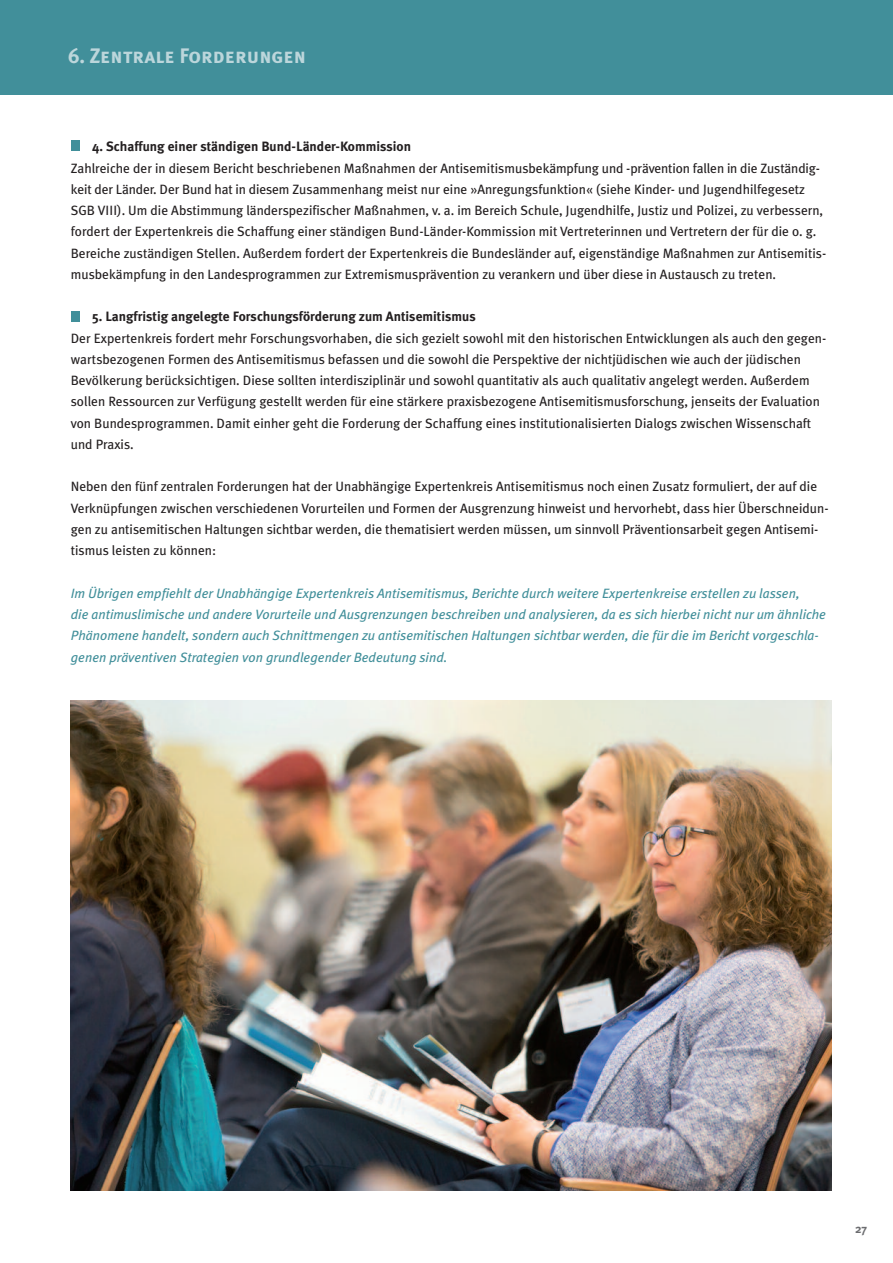
<style>
.page{position:relative;width:893px;height:1263px;background:#fff}
.page>*{position:absolute;margin:0;border:0;box-sizing:border-box;transform-origin:0 0}
.t1{font:21px "Meta Plus Bold Caps";color:#bcd6db}
.t2{font:13.5px/21.3px "Meta Plus";color:#231f20}
.t3{font:italic 13.5px/21.3px "Meta Plus";color:#418f9a}
.t4{font:700 13.5px "Meta Plus";color:#231f20}
.t5{font:700 12px "Meta Plus";color:#6c6d70}
</style>
<div class="page">
<hr style="left:0;top:276px;width:1px;height:244px;background:#bcd6db">
<div style="left:0;top:0;width:893px;height:95px;background:#418f9a"></div>
<div style="left:71px;top:311px;width:8px;height:10px;background:#418f9a"></div>
<div style="left:71px;top:141px;width:8px;height:10px;background:#418f9a"></div>
<img style="left:71px;top:700px;width:760px;height:491px">
<h1 class="t1" style="left:68px;top:44px;width:239px">6. Zentrale Forderungen</h1>
<p class="t4" style="left:92px;top:139px;width:320px">4. Schaffung einer ständigen Bund-Länder-Kommission</p>
<p class="t2" style="left:71px;top:157px;width:757px">Zahlreiche der in diesem Bericht beschriebenen Maßnahmen der Antisemitismusbekämpfung und -prävention fallen in die Zuständig&shy;keit der Länder. Der Bund hat in diesem Zusammenhang meist nur eine »Anregungsfunktion« (siehe Kinder- und Jugendhilfegesetz SGB VIII). Um die Abstimmung länderspezifischer Maßnahmen, v. a. im Bereich Schule, Jugendhilfe, Justiz und Polizei, zu verbessern, fordert der Expertenkreis die Schaffung einer ständigen Bund-Länder-Kommission mit Vertreterinnen und Vertretern der für die o. g.<br>Bereiche zuständigen Stellen. Außerdem fordert der Expertenkreis die Bundesländer auf, eigenständige Maßnahmen zur Antisemitis&shy;musbekämpfung in den Landesprogrammen zur Extremismusprävention zu verankern und über diese in Austausch zu treten.</p>
<p class="t4" style="left:92px;top:309px;width:385px">5. Langfristig angelegte Forschungsförderung zum Antisemitismus</p>
<p class="t2" style="left:71px;top:327px;width:757px">Der Expertenkreis fordert mehr Forschungsvorhaben, die sich gezielt sowohl mit den historischen Entwicklungen als auch den gegen&shy;wartsbezogenen Formen des Antisemitismus befassen und die sowohl die Perspektive der nichtjüdischen wie auch der jüdischen Bevölkerung berücksichtigen. Diese sollten interdisziplinär und sowohl quantitativ als auch qualitativ angelegt werden. Außerdem sollen Ressourcen zur Verfügung gestellt werden für eine stärkere praxisbezogene Antisemitismusforschung, jenseits der Evaluation von Bundesprogrammen. Damit einher geht die Forderung der Schaffung eines institutionalisierten Dialogs zwischen Wissenschaft und Praxis.</p>
<p class="t2" style="left:71px;top:476px;width:759px">Neben den fünf zentralen Forderungen hat der Unabhängige Expertenkreis Antisemitismus noch einen Zusatz formuliert, der auf die Verknüpfungen zwischen verschiedenen Vorurteilen und Formen der Ausgrenzung hinweist und hervorhebt, dass hier Überschneidun&shy;gen zu antisemitischen Haltungen sichtbar werden, die thematisiert werden müssen, um sinnvoll Präventionsarbeit gegen Antisemi&shy;tismus leisten zu können:</p>
<p class="t3" style="left:71px;top:582px;width:757px">Im Übrigen empfiehlt der Unabhängige Expertenkreis Antisemitismus, Berichte durch weitere Expertenkreise erstellen zu lassen,<br>die antimuslimische und andere Vorurteile und Ausgrenzungen beschreiben und analysieren, da es sich hierbei nicht nur um ähnliche Phänomene handelt, sondern auch Schnittmengen zu antisemitischen Haltungen sichtbar werden, die für die im Bericht vorgeschla&shy;genen präventiven Strategien von grundlegender Bedeutung sind.</p>
<p class="t5" style="left:855px;top:1222px;width:13px">27</p>
</div>
